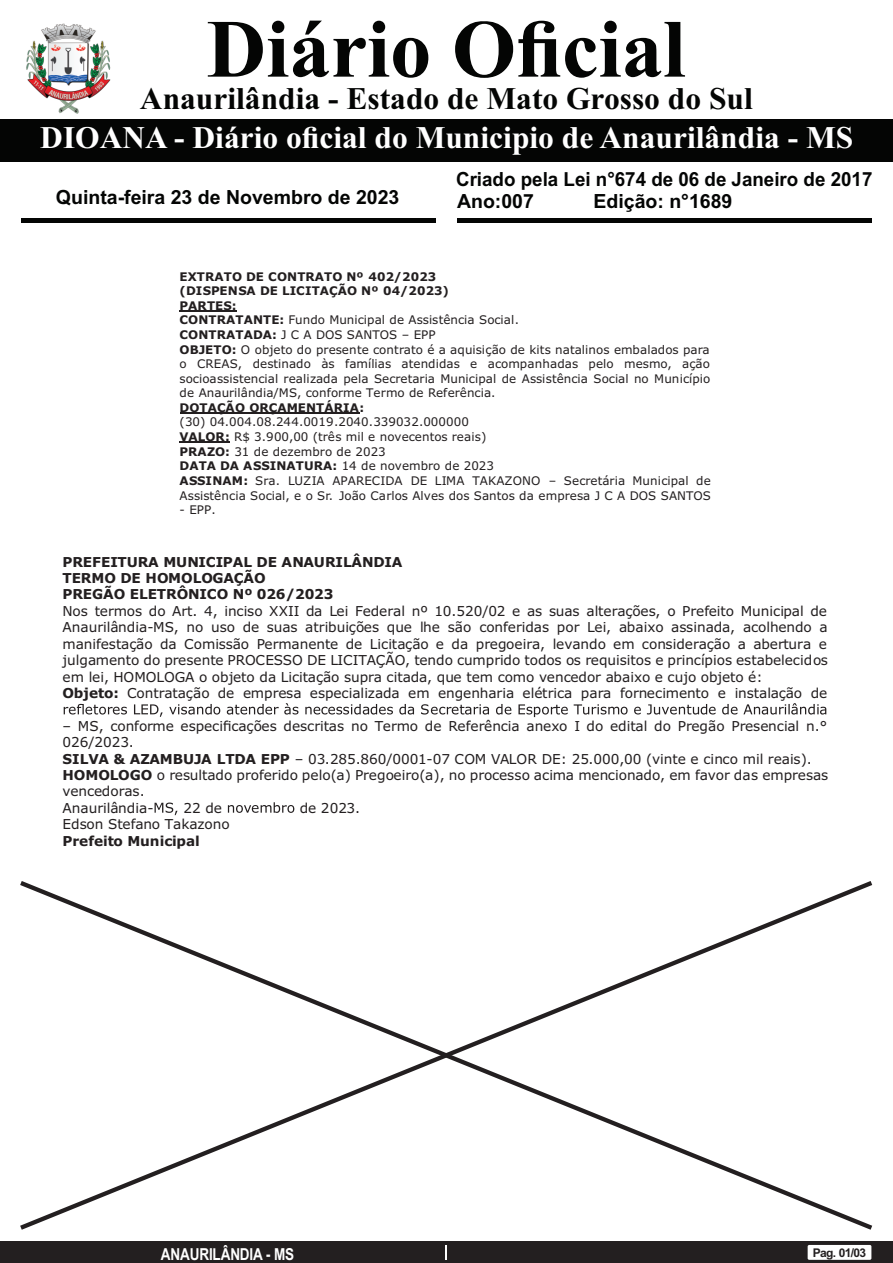
<style>
.page{position:relative;width:893px;height:1263px;background:#fff}
.page>*{position:absolute;margin:0;border:0;box-sizing:border-box;transform-origin:0 0}
.t1{font:700 82.5px "Times New Roman";color:#040504}
.t2{font:700 31.5px "Times New Roman";color:#fff}
.t3{font:700 31.5px "Times New Roman";color:#040504}
.t4{font:700 19.5px/21.8px "Arial";color:#040504;scale:.96 1}
.t5{font:700 19.5px "Arial";color:#040504}
.t6{font:700 16.5px "Arial Narrow";letter-spacing:-.01em;color:#fff}
.t7{font:13.65px/16.4px "Verdana";color:#231f20}
.t8{font:700 13.65px/16.4px "Verdana";letter-spacing:-.01em;color:#231f20}
.t9{font:700 12px "Arial";letter-spacing:-.055em;color:#231f20}
.t10{font:11.85px/14.5px "Verdana";color:#231f20}
.t11{font:700 11.85px "Verdana";color:#231f20}
.s1{font-weight:700}
</style>
<div class="page">
<div style="left:0;top:1242px;width:893px;height:21px;background:#231f20"></div>
<svg style="left:446px;top:1245px;width:1px;height:15px"></svg>
<div style="left:808px;top:1245px;width:63px;height:15px;background:#fff;border-radius:2px"></div>
<div style="left:0;top:119px;width:893px;height:42px;background:#040504"></div>
<hr style="left:21px;top:218px;width:415px;height:4px;background:#040504">
<hr style="left:457px;top:218px;width:415px;height:4px;background:#040504">
<img style="left:26px;top:23px;width:85px;height:91px">
<hr style="left:180px;top:310px;width:57px;height:1px;background:#231f20">
<hr style="left:180px;top:413px;width:179px;height:1px;background:#231f20">
<hr style="left:180px;top:442px;width:50px;height:1px;background:#231f20">
<svg style="left:64px;top:703px;width:762px;height:14px"></svg>
<svg style="left:155px;top:802px;width:23px;height:13px"></svg>
<svg style="left:228px;top:802px;width:66px;height:11px"></svg>
<svg style="left:20px;top:881px;width:853px;height:349px"></svg>
<h1 class="t1" style="left:207px;top:21px;width:480px">Diário Oficial</h1>
<h2 class="t3" style="left:140px;top:88px;width:614px">Anaurilândia - Estado de Mato Grosso do Sul</h2>
<h2 class="t2" style="left:40px;top:126px;width:814px">DIOANA - Diário oficial do Municipio de Anaurilândia - MS</h2>
<h3 class="t5" style="left:56px;top:190px;width:345px">Quinta-feira 23 de Novembro de 2023</h3>
<h3 class="t4" style="left:456px;top:170px;width:435px">Criado pela Lei n°674 de 06 de Janeiro de 2017<br>Ano:007</h3>
<h3 class="t5" style="left:593px;top:193px;width:140px">Edição: n°1689</h3>
<p class="t10" style="left:180px;top:270px;width:532px"><span class="s1">EXTRATO DE CONTRATO Nº 402/2023<br>(DISPENSA DE LICITAÇÃO Nº 04/2023)<br>PARTES:<br>CONTRATANTE:</span> Fundo Municipal de Assistência Social.<br><span class="s1">CONTRATADA:</span> J C A DOS SANTOS – EPP<br><span class="s1">OBJETO:</span> O objeto do presente contrato é a aquisição de kits natalinos embalados para o CREAS, destinado às famílias atendidas e acompanhadas pelo mesmo, ação socioassistencial realizada pela Secretaria Municipal de Assistência Social no Município de Anaurilândia/MS, conforme Termo de Referência.</p>
<p class="t11" style="left:180px;top:403px;width:186px">DOTAÇÃO ORÇAMENTÁRIA:</p>
<p class="t10" style="left:180px;top:416px;width:533px">(30) 04.004.08.244.0019.2040.339032.000000<br><span class="s1">VALOR:</span> R$ 3.900,00 (três mil e novecentos reais)<br><span class="s1">PRAZO:</span> 31 de dezembro de 2023<br><span class="s1">DATA DA ASSINATURA:</span> 14 de novembro de 2023<br><span class="s1">ASSINAM:</span> Sra. LUZIA APARECIDA DE LIMA TAKAZONO – Secretária Municipal de Assistência Social, e o Sr. João Carlos Alves dos Santos da empresa J C A DOS SANTOS</p>
<p class="t10" style="left:180px;top:503px;width:38px">- EPP.</p>
<p class="t8" style="left:62px;top:555px;width:341px">PREFEITURA MUNICIPAL DE ANAURILÂNDIA<br>TERMO DE HOMOLOGAÇÃO<br>PREGÃO ELETRÔNICO Nº 026/2023</p>
<p class="t7" style="left:62px;top:604px;width:767px">Nos termos do Art. 4, inciso XXII da Lei Federal nº 10.520/02 e as suas alterações, o Prefeito Municipal de Anaurilândia-MS, no uso de suas atribuições que lhe são conferidas por Lei, abaixo assinada, acolhendo a manifestação da Comissão Permanente de Licitação e da pregoeira, levando em consideração a abertura e julgamento do presente PROCESSO DE LICITAÇÃO, tendo cumprido todos os requisitos e princípios estabelecidos em lei, HOMOLOGA o objeto da Licitação supra citada, que tem como vencedor abaixo e cujo objeto é:<br><span class="s1">Objeto:</span> Contratação de empresa especializada em engenharia elétrica para fornecimento e instalação de</p>
<p class="t7" style="left:62px;top:719px;width:767px">– MS, conforme especificações descritas no Termo de Referência anexo I do edital do Pregão Presencial n.° 026/2023.<br><span class="s1">SILVA &amp; AZAMBUJA LTDA EPP</span> – 03.285.860/0001-07 COM VALOR DE: 25.000,00 (vinte e cinco mil reais).<br><span class="s1">HOMOLOGO</span> o resultado proferido pelo(a) Pregoeiro(a), no processo acima mencionado, em favor das empresas vencedoras.<br>Anaurilândia-</p>
<p class="t7" style="left:183px;top:801px;width:40px">22 de</p>
<p class="t7" style="left:300px;top:801px;width:62px">de 2023.</p>
<p class="t7" style="left:62px;top:817px;width:169px">Edson Stefano Takazono</p>
<p class="t8" style="left:62px;top:834px;width:139px">Prefeito Municipal</p>
<p class="t6" style="left:161px;top:1248px;width:135px">ANAURILÂNDIA - MS</p>
<p class="t9" style="left:813px;top:1248px;width:55px">Pag. 01/03</p>
</div>
